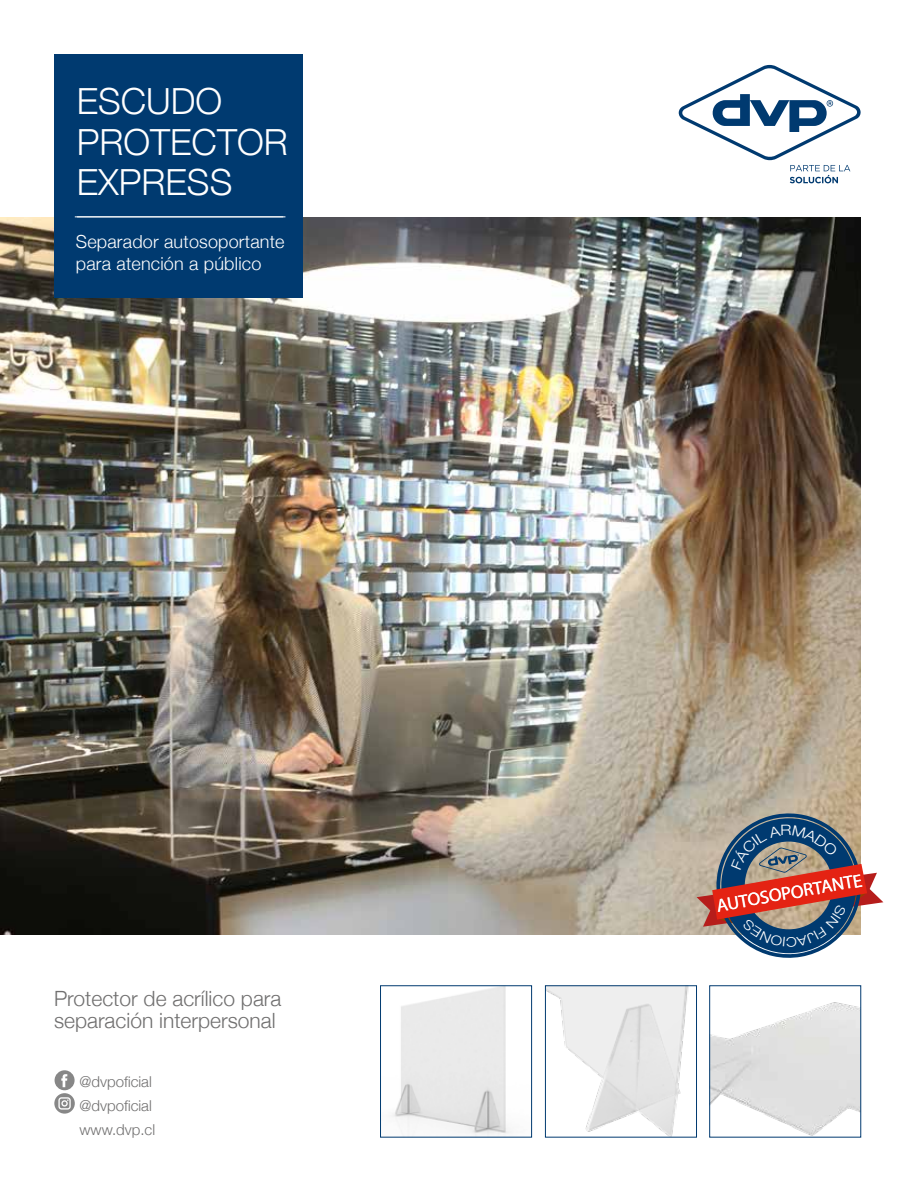
<style>
.page{position:relative;width:915px;height:1191px;background:#fff}
.page>*{position:absolute;margin:0;border:0;box-sizing:border-box;transform-origin:0 0}
.t1{font:300 36px/40.5px "Helvetica Neue";color:#fff}
.t2{font:300 21px/22.5px "Helvetica Neue";color:#706f6f}
.t3{font:18.3px "Gobold";color:#fff}
.t4{font:300 18px/22.5px "Helvetica Neue";letter-spacing:.01em;color:#fff}
.t5{font:300 15px/24px "Helvetica Neue";color:#706f6f}
</style>
<div class="page">
<img style="left:392px;top:987px;width:119px;height:148px">
<img style="left:0;top:217px;width:860px;height:717px">
<img style="left:711px;top:1002px;width:147px;height:133px">
<div style="left:55px;top:1070px;width:20px;height:20px;background:#878787;border-radius:50%"></div>
<svg style="left:61px;top:1074px;width:6px;height:13px"></svg>
<svg style="left:54px;top:1093px;width:21px;height:20px"></svg>
<svg style="left:678px;top:65px;width:182px;height:118px"></svg>
<div style="left:54px;top:54px;width:248px;height:244px;background:#003a70"></div>
<hr style="left:75px;top:217px;width:208px;height:1px;background:#fff">
<hr style="left:77px;top:217px;width:208px;height:1px;background:#fff">
<img style="left:547px;top:987px;width:142px;height:148px">
<div style="left:545px;top:985px;width:151px;height:152px;border:1px solid #003a70"></div>
<svg style="left:696px;top:813px;width:187px;height:145px"></svg>
<h1 class="t1" style="left:77px;top:79px;width:212px">ESCUDO<br>PROTECTOR<br>EXPRESS</h1>
<p class="t4" style="left:76px;top:229px;width:210px">Separador autosoportante para atención a público</p>
<p class="t2" style="left:54px;top:985px;width:229px">Protector de acrílico para separación interpersonal</p>
<p class="t5" style="left:79px;top:1068px;width:77px">@dvpoficial @dvpoficial www.dvp.cl</p>
<p class="t3" style="left:714px;top:894px;width:149px;rotate:-10deg">AUTOSOPORTANTE</p>
</div>
